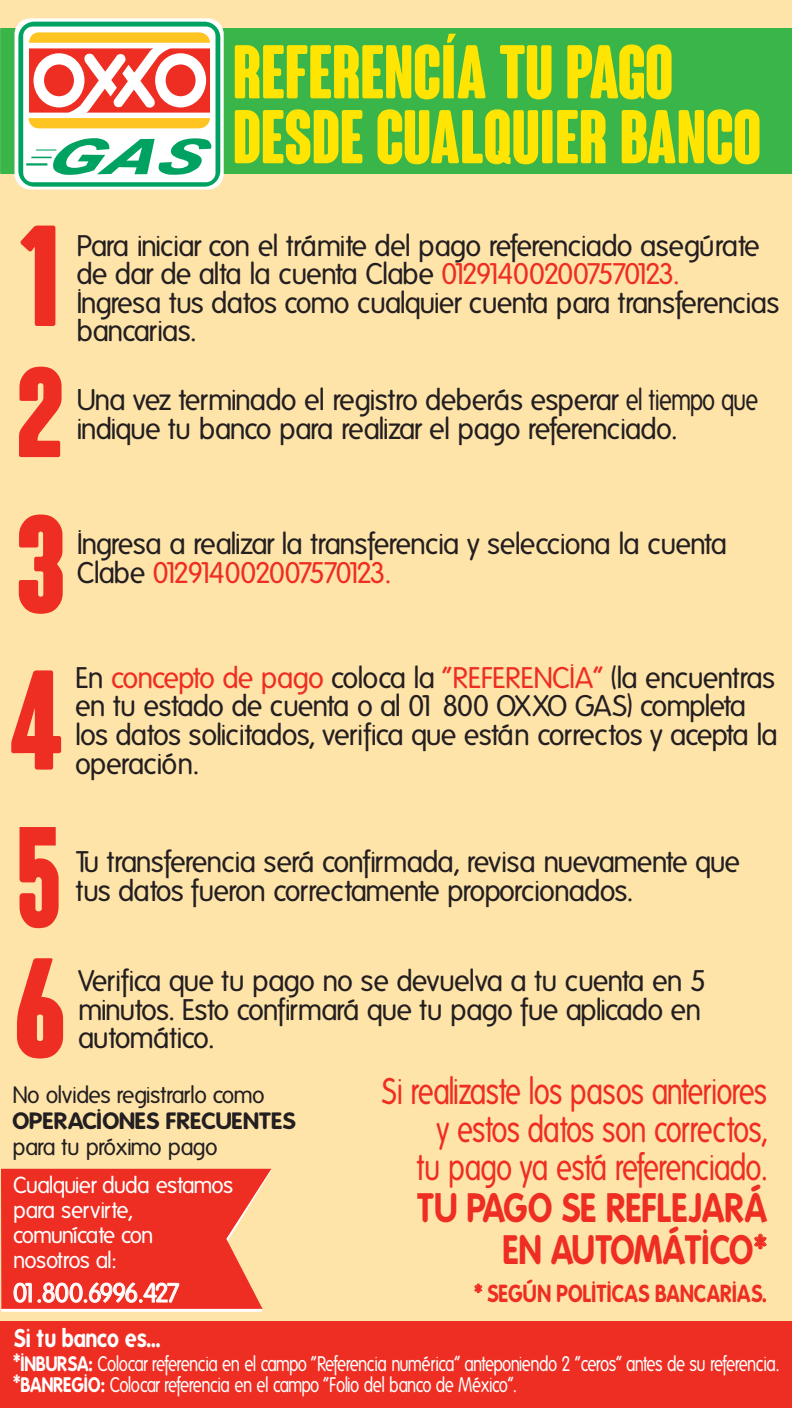
<style>
.page{position:relative;width:792px;height:1408px;background:#fff}
.page>*{position:absolute;margin:0;border:0;box-sizing:border-box;transform-origin:0 0}
.t1{font:700 condensed 139.5px "Coluna Rounded";color:#ee2e22}
.t2{font:700 condensed 137.8px "Coluna Rounded";color:#ee2e22;scale:.87 1}
.t3{font:700 condensed 137.7px "Coluna Rounded";color:#ee2e22}
.t4{font:700 condensed 137px "Coluna Rounded";color:#ee2e22}
.t5{font:700 condensed 133.7px "Coluna Rounded";color:#ee2e22}
.t6{font:700 condensed 124.1px "Coluna Rounded";color:#ee2e22}
.t7{font:700 condensed 73.9px/64.9px "Coluna Rounded";color:#ffe501}
.t8{font:700 40px/42px "Folks";color:#ee2e22;text-align:right;scale:.82 1}
.t9{font:36px/38px "Folks";letter-spacing:-.035em;color:#ee2e22;text-align:right;scale:.82 1}
.t10{font:29px/28.5px "Folks";letter-spacing:-.035em;color:#231f20}
.t11{font:26px "Folks";letter-spacing:-.09em;color:#fff}
.t12{font:700 25px "Folks";color:#fff;scale:.82 1}
.t13{font:700 24px "Folks";color:#ee2e22;scale:.82 1}
.t14{font:23px "Folks";letter-spacing:-.035em;color:#231f20}
.t15{font:700 23px "Folks";color:#231f20}
.t16{font:22.5px/24.9px "Folks";letter-spacing:-.035em;color:#fff}
.t17{font:20.5px/21px "Folks";letter-spacing:-.035em;color:#fff;scale:.82 1}
.s1{color:#ee2e22}
.s2{font-weight:700;font-size:24px}
.s3{font-weight:700}
</style>
<div class="page">
<div style="left:1px;top:0;width:791px;height:1406px;background:#ffe4aa"></div>
<div style="left:1px;top:28px;width:791px;height:146px;background:#3ab54a"></div>
<div style="left:15px;top:18px;width:209px;height:172px;background:linear-gradient(to right,#fff,#fffefd);border-radius:16px"></div>
<svg style="left:18px;top:22px;width:202px;height:165px;background:#cdbe9e"></svg>
<svg style="left:1px;top:1169px;width:270px;height:143px;background:#f04738"></svg>
<svg style="left:754px;top:1234px;width:13px;height:15px"></svg>
<svg style="left:475px;top:1284px;width:7px;height:9px"></svg>
<div style="left:0;top:1321px;width:792px;height:87px;background:#ee2e22"></div>
<h3 class="t7" style="left:233px;top:47px;width:530px">REFERENCÍA TU PAGO<br>DESDE CUALQUIER BANCO</h3>
<h1 class="t1" style="left:18px;top:201px;width:43px">1</h1>
<h3 class="t6" style="left:17px;top:346px;width:49px">2</h3>
<p class="t10" style="left:77px;top:232px;width:704px">Para iniciar con el trámite del pago referenciado asegúrate de dar de alta la cuenta Clabe <span class="s1">012914002007570123.<br></span>Ingresa tus datos como cualquier cuenta para transferencias bancarias.</p>
<p class="t10" style="left:77px;top:386px;width:683px">Una vez terminado el registro deberás esperar el tiempo que indique tu banco para realizar el pago referenciado.</p>
<h3 class="t5" style="left:17px;top:492px;width:50px">3</h3>
<p class="t10" style="left:77px;top:530px;width:652px">Ingresa a realizar la transferencia y selecciona la cuenta<br>Clabe <span class="s1">012914002007570123.</span></p>
<h3 class="t3" style="left:10px;top:646px;width:54px">4</h3>
<p class="t10" style="left:75px;top:664px;width:704px">En <span class="s1">concepto de pago</span> coloca la <span class="s1">“REFERENCIA”</span> (la encuentras en tu estado de cuenta o al 01 800 OXXO GAS) completa los datos solicitados, verifica que están correctos y acepta la operación.</p>
<h2 class="t2" style="left:17px;top:803px;width:52px">5</h2>
<h3 class="t4" style="left:15px;top:934px;width:52px">6</h3>
<p class="t10" style="left:76px;top:849px;width:666px">Tu transferencia será confirmada, revisa nuevamente que tus datos fueron correctamente proporcionados.</p>
<p class="t10" style="left:78px;top:967px;width:629px">Verifica que tu pago no se devuelva a tu cuenta en 5 minutos. Esto confirmará que tu pago fue aplicado en automático.</p>
<p class="t14" style="left:12px;top:1082px;width:254px">No olvides registrarlo como</p>
<p class="t15" style="left:12px;top:1107px;width:285px">OPERACIONES FRECUENTES</p>
<p class="t14" style="left:12px;top:1134px;width:207px">para tu próximo pago</p>
<p class="t16" style="left:13px;top:1173px;width:222px">Cualquier duda estamos para servirte, comunícate con nosotros al:</p>
<p class="t11" style="left:13px;top:1279px;width:169px">01.800.6996.427</p>
<p class="t12" style="left:14px;top:1324px;width:180px">Si tu banco es...</p>
<p class="t9" style="left:382px;top:1073px;width:471px">Si realizaste los pasos anteriores y estos datos son correctos,<br>tu pago ya está referenciado.</p>
<h3 class="t8" style="left:418px;top:1187px;width:428px">TU PAGO SE REFLEJARÁ<br>EN AUTOMÁTICO*</h3>
<p class="t13" style="left:475px;top:1279px;width:358px">* SEGÚN POLITICAS BANCARIAS.</p>
<p class="t17" style="left:13px;top:1354px;width:936px"><span class="s2">*</span><span class="s3">INBURSA:</span> Colocar referencia en el campo “Referencia numérica” anteponiendo 2 “ceros” antes de su referencia. <span class="s2">*</span><span class="s3">BANREGIO:</span> Colocar referencia en el campo “Folio del banco de México”.</p>
</div>
